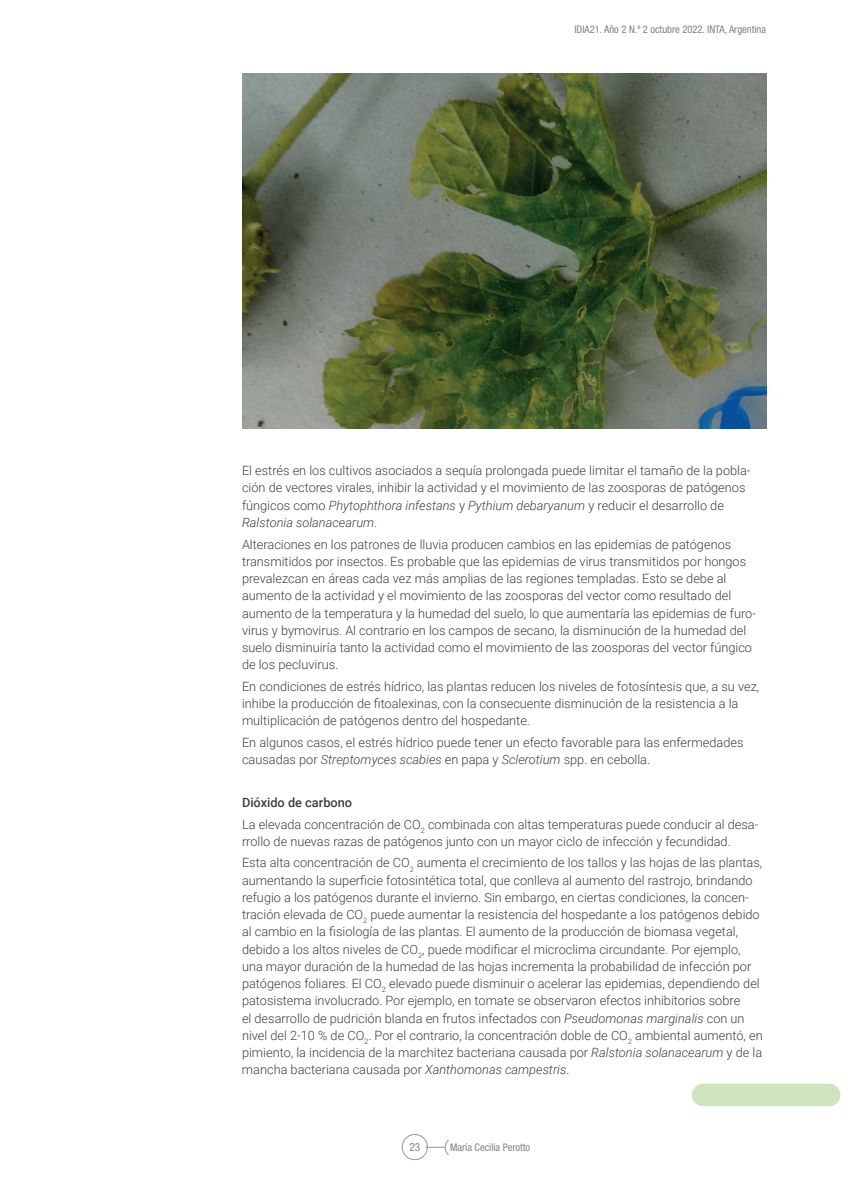
<style>
.page{position:relative;width:851px;height:1191px;background:#fff}
.page>*{position:absolute;margin:0;border:0;box-sizing:border-box;transform-origin:0 0}
.t1{font:300 12.75px/17.2px "Roboto";color:#3e3e3f}
.t2{font:condensed 11.25px "Helvetica Neue LT Pro";color:#808285}
.t3{font:condensed 10.5px "Helvetica Neue LT Pro";color:#808285}
.s1{font-style:italic}
.s2{font-weight:500}
</style>
<div class="page">
<div style="left:402px;top:1134px;width:25px;height:25px;border:1px solid #939598;border-radius:50%"></div>
<svg style="left:425px;top:1139px;width:24px;height:16px"></svg>
<div style="left:703px;top:1083px;width:126px;height:23px;background:#cee3bf"></div>
<img style="left:242px;top:73px;width:524px;height:356px">
<p class="t3" style="left:574px;top:23px;width:193px">IDIA21. Año 2 N.º 2 octubre 2022. INTA, Argentina</p>
<p class="t1" style="left:242px;top:461px;width:510px">El estrés en los cultivos asociados a sequía prolongada puede limitar el tamaño de la pobla&shy;ción de vectores virales, inhibir la actividad y el movimiento de las zoosporas de patógenos fúngicos como <span class="s1">Phytophthora infestans</span> y <span class="s1">Pythium debaryanum</span> y reducir el desarrollo de <span class="s1">Ralstonia solanacearum</span>.</p>
<p class="t1" style="left:242px;top:535px;width:515px">Alteraciones en los patrones de lluvia producen cambios en las epidemias de patógenos transmitidos por insectos. Es probable que las epidemias de virus transmitidos por hongos prevalezcan en áreas cada vez más amplias de las regiones templadas. Esto se debe al aumento de la actividad y el movimiento de las zoosporas del vector como resultado del aumento de la temperatura y la humedad del suelo, lo que aumentaría las epidemias de furo&shy;virus y bymovirus. Al contrario en los campos de secano, la disminución de la humedad del suelo disminuiría tanto la actividad como el movimiento de las zoosporas del vector fúngico de los pecluvirus.</p>
<p class="t1" style="left:242px;top:677px;width:519px">En condiciones de estrés hídrico, las plantas reducen los niveles de fotosíntesis que, a su vez, inhibe la producción de fitoalexinas, con la consecuente disminución de la resistencia a la multiplicación de patógenos dentro del hospedante.</p>
<p class="t1" style="left:242px;top:733px;width:503px">En algunos casos, el estrés hídrico puede tener un efecto favorable para las enfermedades causadas por <span class="s1">Streptomyces scabies</span> en papa y <span class="s1">Sclerotium</span> spp. en cebolla.</p>
<p class="t1" style="left:242px;top:791px;width:518px;line-height:21.5px"><span class="s2">Dióxido de carbono<br></span>La elevada concentración de CO<sub>2</sub> combinada con altas temperaturas puede conducir al desa-</p>
<p class="t1" style="left:242px;top:830px;width:521px;line-height:21.5px">rrollo de nuevas razas de patógenos junto con un mayor ciclo de infección y fecundidad.<br>Esta alta concentración de CO<sub>2</sub> aumenta el crecimiento de los tallos y las hojas de las plantas,</p>
<p class="t1" style="left:242px;top:871px;width:522px">aumentando la superficie fotosintética total, que conlleva al aumento del rastrojo, brindando refugio a los patógenos durante el invierno. Sin embargo, en ciertas condiciones, la concen&shy;tración elevada de CO<sub>2</sub> puede aumentar la resistencia del hospedante a los patógenos debido al cambio en la fisiología de las plantas. El aumento de la producción de biomasa vegetal, debido a los altos niveles de CO<sub>2</sub>, puede modificar el microclima circundante. Por ejemplo, una mayor duración de la humedad de las hojas incrementa la probabilidad de infección por patógenos foliares. El CO<sub>2</sub> elevado puede disminuir o acelerar las epidemias, dependiendo del patosistema involucrado. Por ejemplo, en tomate se observaron efectos inhibitorios sobre<br>el desarrollo de pudrición blanda en frutos infectados con <span class="s1">Pseudomonas marginalis</span> con un nivel del 2-10 % de CO<sub>2</sub>. Por el contrario, la concentración doble de CO<sub>2</sub> ambiental aumentó, en pimiento, la incidencia de la marchitez bacteriana causada por <span class="s1">Ralstonia solanacearum</span> y de la mancha bacteriana causada por <span class="s1">Xanthomonas campestris</span>.</p>
<p class="t2" style="left:409px;top:1140px;width:12px">23</p>
<p class="t3" style="left:450px;top:1141px;width:82px">María Cecilia Perotto</p>
</div>
